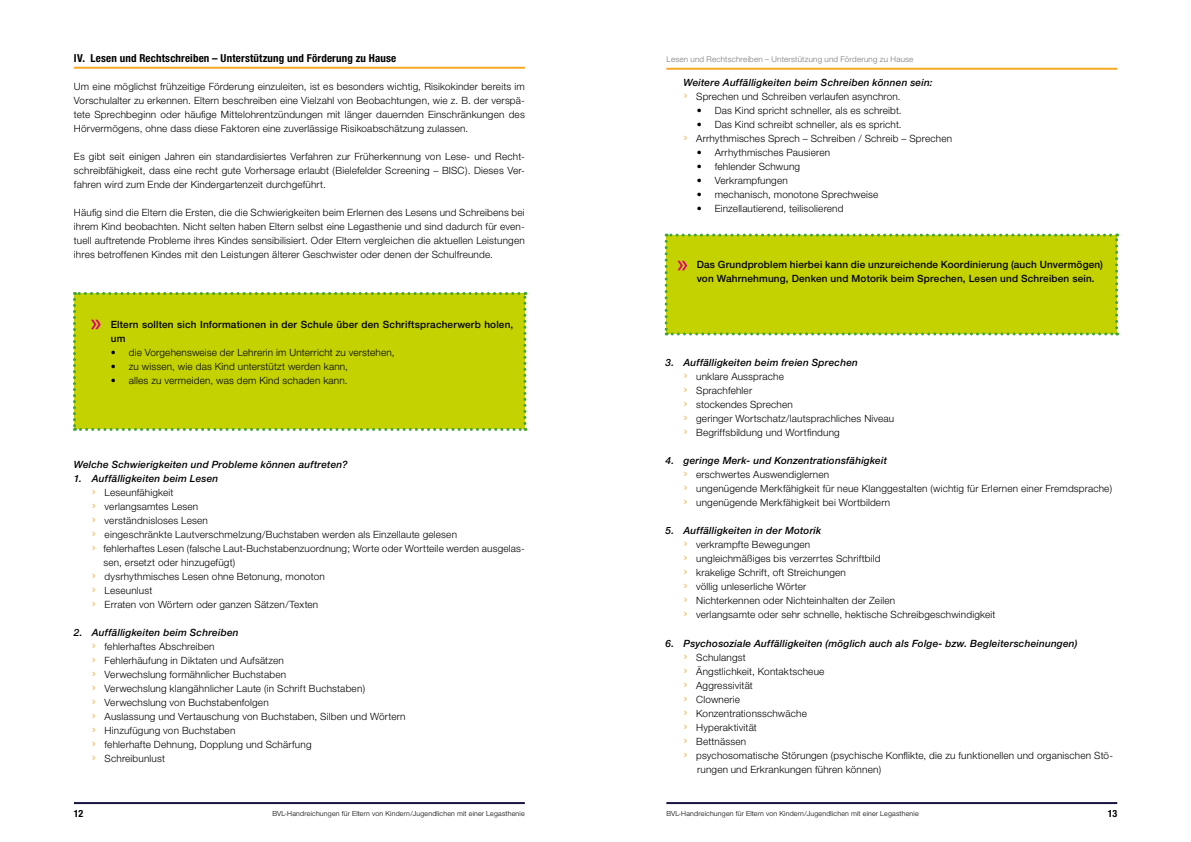
<style>
.page{position:relative;width:1191px;height:842px;background:#fff}
.page>*{position:absolute;margin:0;border:0;box-sizing:border-box;transform-origin:0 0}
.t1{font:700 condensed 11px "Helvetica Neue";letter-spacing:.015em;color:#000}
.t2{font:300 10px/14px "Helvetica Neue";letter-spacing:.015em;color:#000}
.t3{font:italic 500 10px/14px "Helvetica Neue";letter-spacing:.02em;color:#000}
.t4{font:500 10px/14px "Helvetica Neue";letter-spacing:.02em;color:#000}
.t5{font:700 condensed 10px "Helvetica Neue";color:#000}
.t6{font:300 8px "Helvetica Neue";letter-spacing:.025em;color:#797979}
.t7{font:300 7px "Helvetica Neue";letter-spacing:.03em;color:#000}
.s1{font-size:15px;color:#f7a823}
.s2{font-weight:500;font-style:italic}
.s3{font-weight:300;font-style:normal;font-size:15px;color:#f7a823}
.s4{font-weight:300;font-style:normal}
</style>
<div class="page">
<hr style="left:74px;top:67px;width:451px;height:2px;background:#f7a823">
<hr style="left:74px;top:802px;width:451px;height:2px;background:#151540">
<hr style="left:666px;top:68px;width:451px;height:2px;background:#f7a823">
<hr style="left:666px;top:802px;width:451px;height:2px;background:#151540">
<div style="left:73px;top:292px;width:453px;height:139px;background:#c3d200"></div>
<div style="left:664px;top:234px;width:454px;height:101px;background:#c3d200"></div>
<p class="t1" style="left:74px;top:52px;width:324px">IV. Lesen und Rechtschreiben – Unterstützung und Förderung zu Hause</p>
<p class="t2" style="left:74px;top:79px;width:452px;text-align:justify">Um eine möglichst frühzeitige Förderung einzuleiten, ist es besonders wichtig, Risikokinder bereits im Vorschulalter zu erkennen. Eltern beschreiben eine Vielzahl von Beobachtungen, wie z. B. der verspä&shy;tete Sprechbeginn oder häufige Mittelohrentzündungen mit länger dauernden Einschränkungen des Hörvermögens, ohne dass diese Faktoren eine zuverlässige Risikoabschätzung zulassen.</p>
<p class="t2" style="left:74px;top:149px;width:452px;text-align:justify">Es gibt seit einigen Jahren ein standardisiertes Verfahren zur Früherkennung von Lese- und Recht&shy;schreibfähigkeit, dass eine recht gute Vorhersage erlaubt (Bielefelder Screening – BISC). Dieses Ver&shy;fahren wird zum Ende der Kindergartenzeit durchgeführt.</p>
<p class="t2" style="left:74px;top:205px;width:452px;text-align:justify">Häufig sind die Eltern die Ersten, die die Schwierigkeiten beim Erlernen des Lesens und Schreibens bei ihrem Kind beobachten. Nicht selten haben Eltern selbst eine Legasthenie und sind dadurch für even&shy;tuell auftretende Probleme ihres Kindes sensibilisiert. Oder Eltern vergleichen die aktuellen Leistungen ihres betroffenen Kindes mit den Leistungen älterer Geschwister oder denen der Schulfreunde.</p>
<p class="t4" style="left:111px;top:317px;width:404px">Eltern sollten sich Informationen in der Schule über den Schriftspracherwerb holen, um</p>
<p class="t2" style="left:111px;top:345px;width:285px">• die Vorgehensweise der Lehrerin im Unterricht zu verstehen,</p>
<p class="t2" style="left:111px;top:359px;width:239px">• zu wissen, wie das Kind unterstützt werden kann,</p>
<p class="t2" style="left:111px;top:373px;width:238px">• alles zu vermeiden, was dem Kind schaden kann.</p>
<p class="t3" style="left:74px;top:457px;width:275px">Welche Schwierigkeiten und Probleme können auftreten?</p>
<p class="t3" style="left:74px;top:471px;width:146px">1. Auffälligkeiten beim Lesen</p>
<p class="t2" style="left:92px;top:485px;width:83px"><span class="s1">›</span> Leseunfähigkeit</p>
<p class="t2" style="left:92px;top:499px;width:108px"><span class="s1">›</span> verlangsamtes Lesen</p>
<p class="t2" style="left:92px;top:513px;width:117px"><span class="s1">›</span> verständnisloses Lesen</p>
<p class="t2" style="left:92px;top:527px;width:366px"><span class="s1">›</span> eingeschränkte Lautverschmelzung/Buchstaben werden als Einzellaute gelesen</p>
<p class="t2" style="left:92px;top:541px;width:434px"><span class="s1">›</span> fehlerhaftes Lesen (falsche Laut-Buchstabenzuordnung; Worte oder Wortteile werden ausgelas-</p>
<p class="t2" style="left:103px;top:555px;width:133px">sen, ersetzt oder hinzugefügt)</p>
<p class="t2" style="left:92px;top:569px;width:234px"><span class="s1">›</span> dysrhythmisches Lesen ohne Betonung, monoton</p>
<p class="t2" style="left:92px;top:583px;width:62px"><span class="s1">›</span> Leseunlust</p>
<p class="t2" style="left:92px;top:597px;width:228px"><span class="s1">›</span> Erraten von Wörtern oder ganzen Sätzen/Texten</p>
<p class="t2" style="left:92px;top:625px;width:315px;text-indent:-18px"><span class="s2">2. Auffälligkeiten beim Schreiben<br></span><span class="s1">›</span> fehlerhaftes Abschreiben<br><span class="s1">›</span> Fehlerhäufung in Diktaten und Aufsätzen<br><span class="s1">›</span> Verwechslung formähnlicher Buchstaben<br><span class="s1">›</span> Verwechslung klangähnlicher Laute (in Schrift Buchstaben)<br><span class="s1">›</span> Verwechslung von Buchstabenfolgen<br><span class="s1">›</span> Auslassung und Vertauschung von Buchstaben, Silben und Wörtern <span class="s1">›</span> Hinzufügung von Buchstaben<br><span class="s1">›</span> fehlerhafte Dehnung, Dopplung und Schärfung<br><span class="s1">›</span> Schreibunlust</p>
<p class="t6" style="left:666px;top:54px;width:248px">Lesen und Rechtschreiben – Unterstützung und Förderung zu Hause</p>
<p class="t3" style="left:683px;top:76px;width:250px">Weitere Auffälligkeiten beim Schreiben können sein: <span class="s3">›</span> <span class="s4">Sprechen und Schreiben verlaufen asynchron.</span></p>
<p class="t2" style="left:696px;top:104px;width:206px">• Das Kind spricht schneller, als es schreibt.</p>
<p class="t2" style="left:683px;top:118px;width:270px;text-indent:13px">• Das Kind schreibt schneller, als es spricht.<br><span class="s1">›</span> Arrhythmisches Sprech – Schreiben / Schreib – Sprechen</p>
<p class="t2" style="left:696px;top:146px;width:135px">• Arrhythmisches Pausieren</p>
<p class="t2" style="left:696px;top:160px;width:105px">• fehlender Schwung</p>
<p class="t2" style="left:696px;top:174px;width:93px">• Verkrampfungen</p>
<p class="t2" style="left:696px;top:188px;width:183px">• mechanisch, monotone Sprechweise</p>
<p class="t2" style="left:696px;top:202px;width:148px">• Einzellautierend, teilisolierend</p>
<p class="t4" style="left:696px;top:258px;width:408px">Das Grundproblem hierbei kann die unzureichende Koordinierung (auch Unvermögen) von Wahrnehmung, Denken und Motorik beim Sprechen, Lesen und Schreiben sein.</p>
<p class="t2" style="left:683px;top:356px;width:212px;text-indent:-18px"><span class="s2">3. Auffälligkeiten beim freien Sprechen<br></span><span class="s1">›</span> unklare Aussprache<br><span class="s1">›</span> Sprachfehler<br><span class="s1">›</span> stockendes Sprechen<br><span class="s1">›</span> geringer Wortschatz/lautsprachliches Niveau <span class="s1">›</span> Begriffsbildung und Wortfindung</p>
<p class="t2" style="left:683px;top:454px;width:430px;text-indent:-18px"><span class="s2">4. geringe Merk- und Konzentrationsfähigkeit<br></span><span class="s1">›</span> erschwertes Auswendiglernen<br><span class="s1">›</span> ungenügende Merkfähigkeit für neue Klanggestalten (wichtig für Erlernen einer Fremdsprache) <span class="s1">›</span> ungenügende Merkfähigkeit bei Wortbildern</p>
<p class="t2" style="left:683px;top:524px;width:313px;text-indent:-18px"><span class="s2">5. Auffälligkeiten in der Motorik<br></span><span class="s1">›</span> verkrampfte Bewegungen<br><span class="s1">›</span> ungleichmäßiges bis verzerrtes Schriftbild<br><span class="s1">›</span> krakelige Schrift, oft Streichungen<br><span class="s1">›</span> völlig unleserliche Wörter<br><span class="s1">›</span> Nichterkennen oder Nichteinhalten der Zeilen<br><span class="s1">›</span> verlangsamte oder sehr schnelle, hektische Schreibgeschwindigkeit</p>
<p class="t3" style="left:665px;top:636px;width:413px">6. Psychosoziale Auffälligkeiten (möglich auch als Folge- bzw. Begleiterscheinungen)</p>
<p class="t2" style="left:683px;top:650px;width:64px"><span class="s1">›</span> Schulangst</p>
<p class="t2" style="left:683px;top:664px;width:142px"><span class="s1">›</span> Ängstlichkeit, Kontaktscheue</p>
<p class="t2" style="left:683px;top:678px;width:71px"><span class="s1">›</span> Aggressivität</p>
<p class="t2" style="left:683px;top:692px;width:58px"><span class="s1">›</span> Clownerie</p>
<p class="t2" style="left:683px;top:706px;width:125px"><span class="s1">›</span> Konzentrationsschwäche</p>
<p class="t2" style="left:683px;top:720px;width:75px"><span class="s1">›</span> Hyperaktivität</p>
<p class="t2" style="left:683px;top:734px;width:64px"><span class="s1">›</span> Bettnässen</p>
<p class="t2" style="left:683px;top:748px;width:431px"><span class="s1">›</span> psychosomatische Störungen (psychische Konflikte, die zu funktionellen und organischen Stö-</p>
<p class="t2" style="left:697px;top:762px;width:186px">rungen und Erkrankungen führen können)</p>
<p class="t5" style="left:74px;top:807px;width:11px">12</p>
<p class="t7" style="left:272px;top:809px;width:254px">BVL-Handreichungen für Eltern von Kindern/Jugendlichen mit einer Legasthenie</p>
<p class="t7" style="left:666px;top:809px;width:254px">BVL-Handreichungen für Eltern von Kindern/Jugendlichen mit einer Legasthenie</p>
<p class="t5" style="left:1108px;top:807px;width:11px">13</p>
</div>
